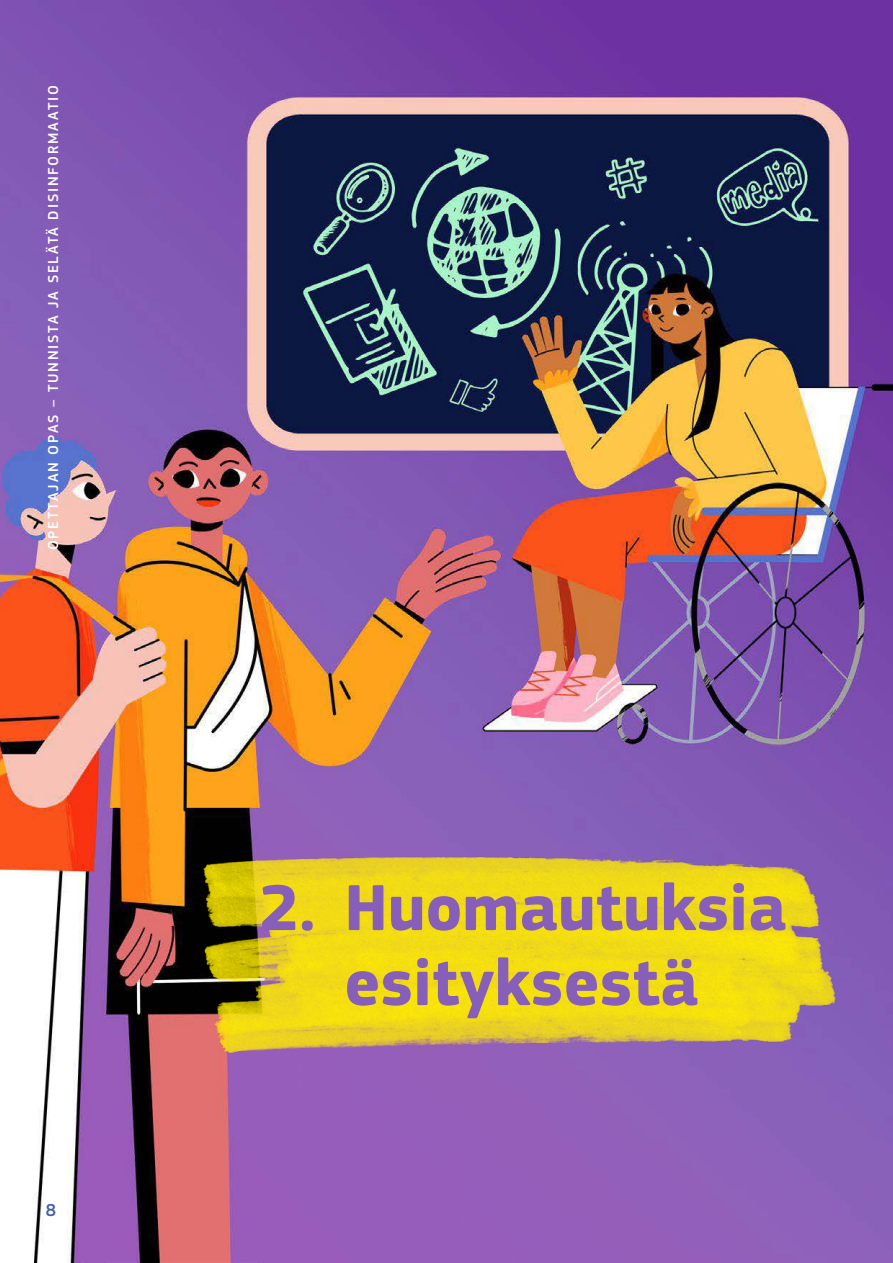
<style>
.page{position:relative;width:893px;height:1263px;background:#fff}
.page>*{position:absolute;margin:0;border:0;box-sizing:border-box;transform-origin:0 0}
.t1{font:700 67.5px/75px "EC Square Sans Pro";color:#875fb9;text-align:center}
.t2{font:500 18px "EC Square Sans Pro";color:#4460a5}
.t3{font:500 15px "EC Square Sans Pro";letter-spacing:.12em;color:#fff}
</style>
<div class="page">
<img style="left:0;top:0;width:893px;height:1263px">
<img style="left:180px;top:836px;width:656px;height:238px">
<p class="t3" style="left:44px;top:550px;width:467px;rotate:-90deg">OPETTAJAN OPAS – TUNNISTA JA SELÄTÄ DISINFORMAATIO</p>
<p class="t2" style="left:46px;top:1199px;width:12px">8</p>
<h1 class="t1" style="left:259px;top:872px;width:529px">2. Huomautuksia esityksestä</h1>
</div>
